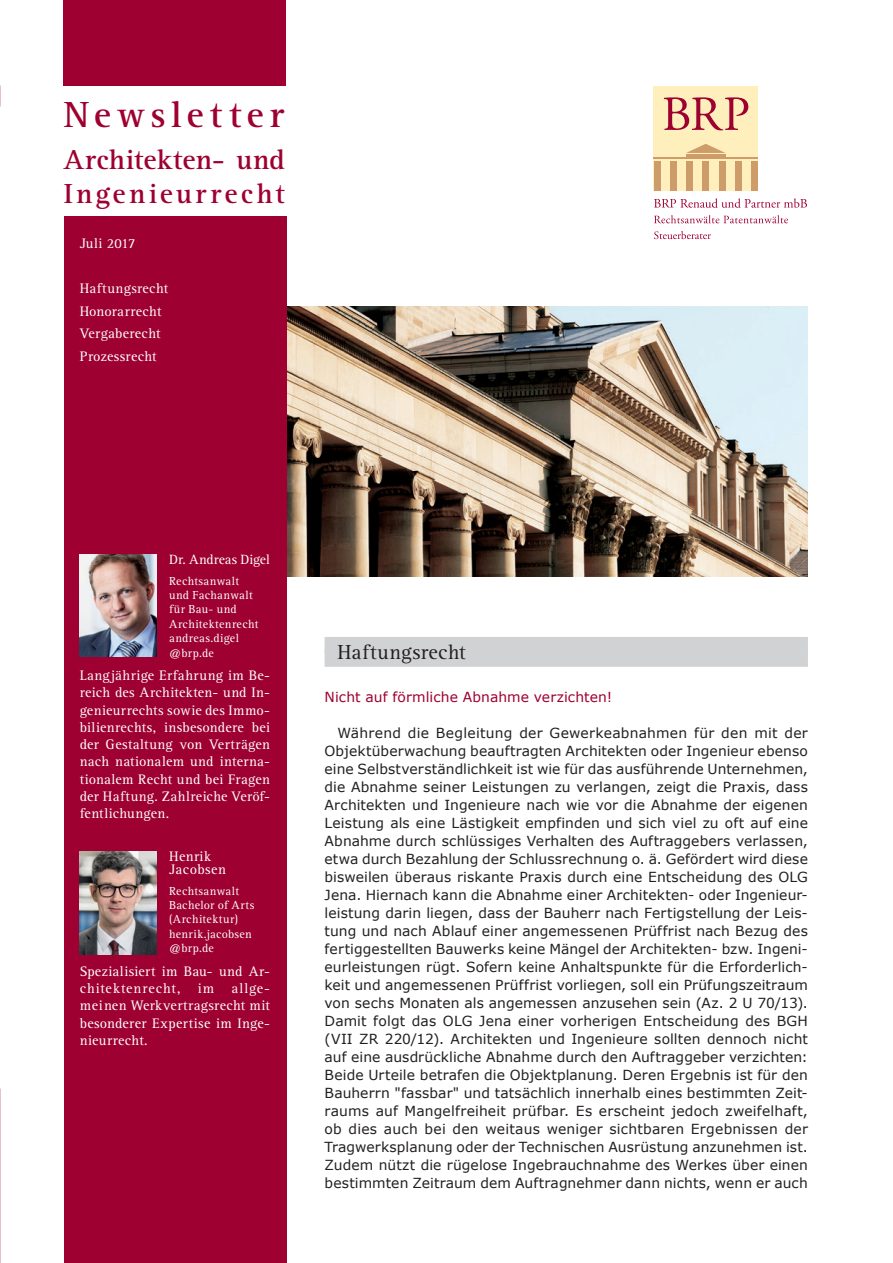
<style>
.page{position:relative;width:893px;height:1263px;background:#fff}
.page>*{position:absolute;margin:0;border:0;box-sizing:border-box;transform-origin:0 0}
.t1{font:700 37.5px "Rotis Serif";letter-spacing:.145em;color:#9e0131}
.t2{font:700 28.5px/34.2px "Rotis Serif";letter-spacing:.075em;color:#9e0131}
.t3{font:21px "Rotis Serif";letter-spacing:.02em;color:#231f20}
.t4{font:14.25px/17.2px "Rotis Serif";letter-spacing:.025em;color:#fff}
.t5{font:13.8px/18px "Verdana";letter-spacing:.005em;color:#231f20;text-align:justify}
.t6{font:13.8px "Verdana";letter-spacing:.005em;color:#9e0131}
.t7{font:13.8px "Rotis Serif";letter-spacing:-.005em;color:#fff}
.t8{font:12px/14.4px "Rotis Serif";letter-spacing:.03em;color:#fff}
</style>
<div class="page">
<img style="left:286px;top:306px;width:522px;height:270px">
<div style="left:64px;top:217px;width:222px;height:1046px;background:#9e0131"></div>
<div style="left:64px;top:0;width:222px;height:85px;background:#9e0131"></div>
<div style="left:325px;top:637px;width:483px;height:16px;background:#d1d2d4"></div>
<div style="left:325px;top:649px;width:483px;height:18px;background:#d1d2d4"></div>
<div style="left:653px;top:86px;width:105px;height:105px;background:#feefbc"></div>
<div style="left:686px;top:154px;width:39px;height:5px;background:#ce9c69"></div>
<svg style="left:686px;top:144px;width:39px;height:9px"></svg>
<div style="left:686px;top:161px;width:7px;height:30px;background:#ce9c69"></div>
<div style="left:718px;top:161px;width:7px;height:30px;background:#ce9c69"></div>
<div style="left:702px;top:161px;width:7px;height:30px;background:#ce9c69"></div>
<div style="left:735px;top:161px;width:7px;height:30px;background:#ce9c69"></div>
<div style="left:751px;top:161px;width:7px;height:30px;background:#ce9c69"></div>
<div style="left:670px;top:161px;width:7px;height:30px;background:#ce9c69"></div>
<div style="left:653px;top:161px;width:7px;height:30px;background:#ce9c69"></div>
<hr style="left:653px;top:158px;width:105px;height:1px;background:#ce9c69">
<svg style="left:664px;top:97px;width:84px;height:33px"></svg>
<svg style="left:654px;top:198px;width:153px;height:10px"></svg>
<svg style="left:654px;top:215px;width:134px;height:8px"></svg>
<svg style="left:654px;top:231px;width:57px;height:8px"></svg>
<img style="left:80px;top:554px;width:76px;height:102px">
<img style="left:80px;top:851px;width:76px;height:103px">
<h1 class="t1" style="left:64px;top:92px;width:222px">Newsletter</h1>
<h2 class="t2" style="left:64px;top:143px;width:222px">Architekten- und<br>Ingenieurrecht</h2>
<p class="t4" style="left:80px;top:235px;width:57px">Juli 2017</p>
<p class="t4" style="left:80px;top:278px;width:90px;line-height:22.5px">Haftungsrecht<br>Honorarrecht<br>Vergaberecht<br>Prozessrecht</p>
<p class="t7" style="left:169px;top:551px;width:102px">Dr. Andreas Digel</p>
<p class="t8" style="left:169px;top:574px;width:91px">Rechtsanwalt und Fachanwalt für Bau- und<br>Architektenrecht andreas.digel @brp.de</p>
<p class="t4" style="left:80px;top:667px;width:192px;text-align:justify">Langjährige Erfahrung im Be&shy;reich des Architekten- und In&shy;genieurrechts sowie des Immo&shy;bilienrechts, insbesondere bei der Gestaltung von Verträgen nach nationalem und interna&shy;tionalem Recht und bei Fragen der Haftung. Zahlreiche Veröf&shy;fentlichungen.</p>
<p class="t4" style="left:169px;top:850px;width:58px;line-height:13.2px">Henrik<br>Jacobsen</p>
<p class="t8" style="left:169px;top:884px;width:87px">Rechtsanwalt<br>Bachelor of Arts (Architektur) henrik.jacobsen @brp.de</p>
<p class="t4" style="left:80px;top:963px;width:192px;text-align:justify">Spezialisiert im Bau- und Ar&shy;chitektenrecht, im allge&shy;meinen Werkvertragsrecht mit besonderer Expertise im Inge&shy;nieurrecht.</p>
<h3 class="t3" style="left:337px;top:640px;width:130px">Haftungsrecht</h3>
<p class="t6" style="left:325px;top:688px;width:289px">Nicht auf förmliche Abnahme verzichten!</p>
<p class="t5" style="left:325px;top:724px;width:485px;text-indent:13px">Während die Begleitung der Gewerkeabnahmen für den mit der Objektüberwachung beauftragten Architekten oder Ingenieur ebenso eine Selbstverständlichkeit ist wie für das ausführende Unternehmen, die Abnahme seiner Leistungen zu verlangen, zeigt die Praxis, dass Architekten und Ingenieure nach wie vor die Abnahme der eigenen Leistung als eine Lästigkeit empfinden und sich viel zu oft auf eine Abnahme durch schlüssiges Verhalten des Auftraggebers verlassen, etwa durch Bezahlung der Schlussrechnung o. ä. Gefördert wird diese bisweilen überaus riskante Praxis durch eine Entscheidung des OLG Jena. Hiernach kann die Abnahme einer Architekten- oder Ingenieur&shy;leistung darin liegen, dass der Bauherr nach Fertigstellung der Leis&shy;tung und nach Ablauf einer angemessenen Prüffrist nach Bezug des fertiggestellten Bauwerks keine Mängel der Architekten- bzw. Ingeni&shy;eurleistungen rügt. Sofern keine Anhaltspunkte für die Erforderlich&shy;keit und angemessenen Prüffrist vorliegen, soll ein Prüfungszeitraum von sechs Monaten als angemessen anzusehen sein (Az. 2 U 70/13).<br>Damit folgt das OLG Jena einer vorherigen Entscheidung des BGH (VII ZR 220/12). Architekten und Ingenieure sollten dennoch nicht auf eine ausdrückliche Abnahme durch den Auftraggeber verzichten:<br>Beide Urteile betrafen die Objektplanung. Deren Ergebnis ist für den Bauherrn "fassbar" und tatsächlich innerhalb eines bestimmten Zeit&shy;raums auf Mangelfreiheit prüfbar. Es erscheint jedoch zweifelhaft, ob dies auch bei den weitaus weniger sichtbaren Ergebnissen der Tragwerksplanung oder der Technischen Ausrüstung anzunehmen ist.<br>Zudem nützt die rügelose Ingebrauchnahme des Werkes über einen bestimmten Zeitraum dem Auftragnehmer dann nichts, wenn er auch</p>
</div>
